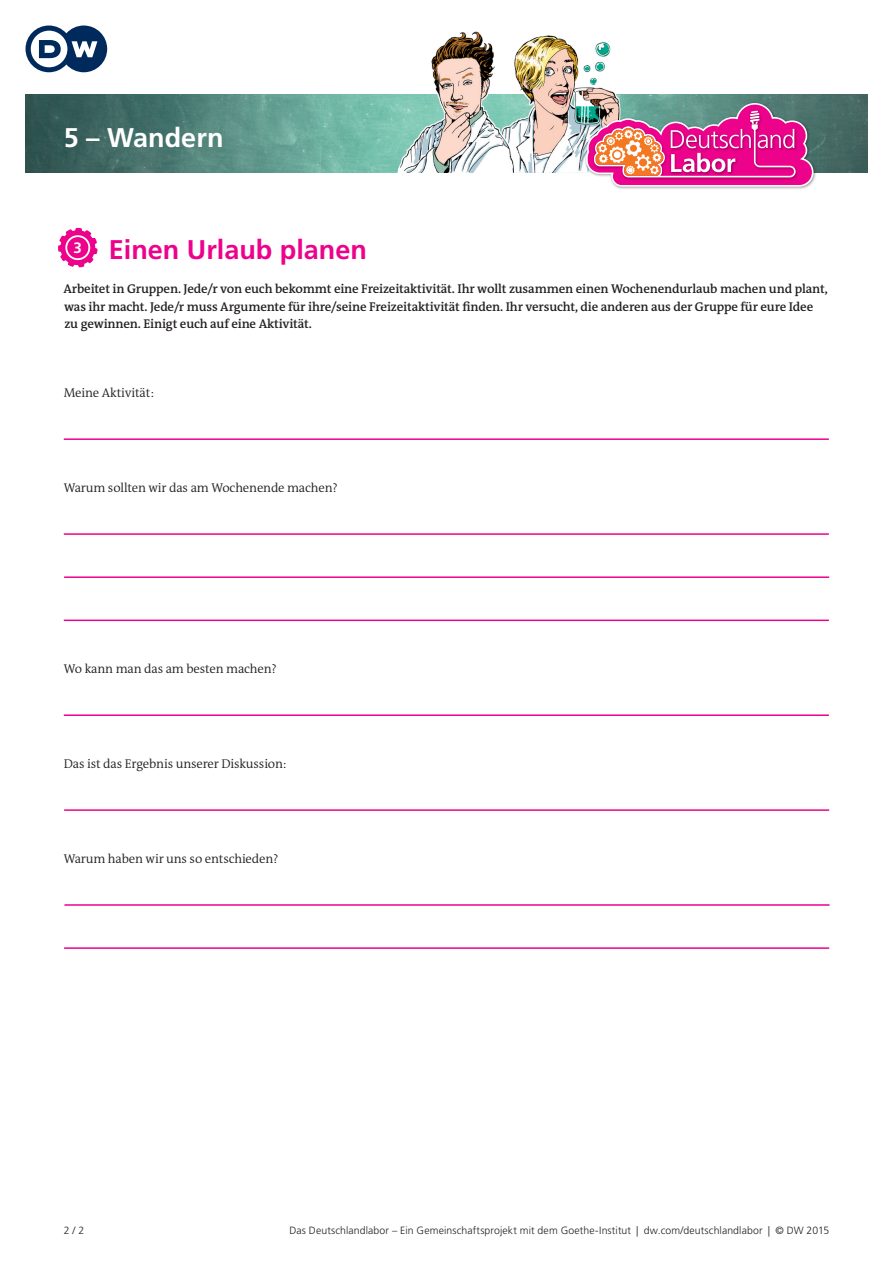
<style>
.page{position:relative;width:893px;height:1263px;background:#fff}
.page>*{position:absolute;margin:0;border:0;box-sizing:border-box;transform-origin:0 0}
.t1{font:700 27px "Frutiger LT Std";color:#ed028c}
.t2{font:700 27px "Frutiger LT Std";color:#fff}
.t3{font:700 15px "Frutiger LT Std";color:#fff}
.t4{font:600 12.75px/17.2px "DW The Antiqua B W6";letter-spacing:-.01em;color:#231f20}
.t5{font:300 12.75px "DW The Antiqua B W4";letter-spacing:-.01em;color:#231f20}
.t6{font:300 10.5px "Frutiger LT Std";letter-spacing:.01em;color:#231f20}
</style>
<div class="page">
<img style="left:26px;top:95px;width:841px;height:77px">
<img style="left:523px;top:35px;width:103px;height:138px">
<img style="left:383px;top:31px;width:140px;height:142px">
<img style="left:584px;top:101px;width:234px;height:88px">
<svg style="left:585px;top:102px;width:229px;height:85px;background:#cb6197"></svg>
<svg style="left:26px;top:26px;width:81px;height:46px"></svg>
<svg style="left:58px;top:228px;width:40px;height:39px"></svg>
<div style="left:67px;top:237px;width:21px;height:21px;background:#ed028c;border-radius:50%"></div>
<hr style="left:64px;top:904px;width:765px;height:2px;background:#ed028c">
<hr style="left:64px;top:947px;width:765px;height:2px;background:#ed028c">
<hr style="left:64px;top:533px;width:765px;height:2px;background:#ed028c">
<hr style="left:64px;top:576px;width:765px;height:2px;background:#ed028c">
<hr style="left:64px;top:620px;width:765px;height:1px;background:#ed028c">
<hr style="left:64px;top:438px;width:765px;height:2px;background:#ed028c">
<hr style="left:64px;top:714px;width:765px;height:2px;background:#ed028c">
<hr style="left:64px;top:809px;width:765px;height:2px;background:#ed028c">
<h1 class="t2" style="left:64px;top:121px;width:162px">5 – Wandern</h1>
<h1 class="t1" style="left:109px;top:234px;width:260px">Einen Urlaub planen</h1>
<p class="t4" style="left:63px;top:280px;width:766px">Arbeitet in Gruppen. Jede/r von euch bekommt eine Freizeitaktivität. Ihr wollt zusammen einen Wochenendurlaub machen und plant, was ihr macht. Jede/r muss Argumente für ihre/seine Freizeitaktivität finden. Ihr versucht, die anderen aus der Gruppe für eure Idee zu gewinnen. Einigt euch auf eine Aktivität.</p>
<p class="t3" style="left:73px;top:239px;width:10px">3</p>
<p class="t5" style="left:64px;top:384px;width:92px">Meine Aktivität:</p>
<p class="t5" style="left:64px;top:479px;width:276px">Warum sollten wir das am Wochenende machen?</p>
<p class="t5" style="left:64px;top:660px;width:215px">Wo kann man das am besten machen?</p>
<p class="t5" style="left:64px;top:755px;width:224px">Das ist das Ergebnis unserer Diskussion:</p>
<p class="t5" style="left:64px;top:850px;width:216px">Warum haben wir uns so entschieden?</p>
<p class="t6" style="left:64px;top:1224px;width:22px">2 / 2</p>
<p class="t6" style="left:289px;top:1224px;width:541px">Das Deutschlandlabor – Ein Gemeinschaftsprojekt mit dem Goethe-Institut | dw.com/deutschlandlabor | © DW 2015</p>
</div>
